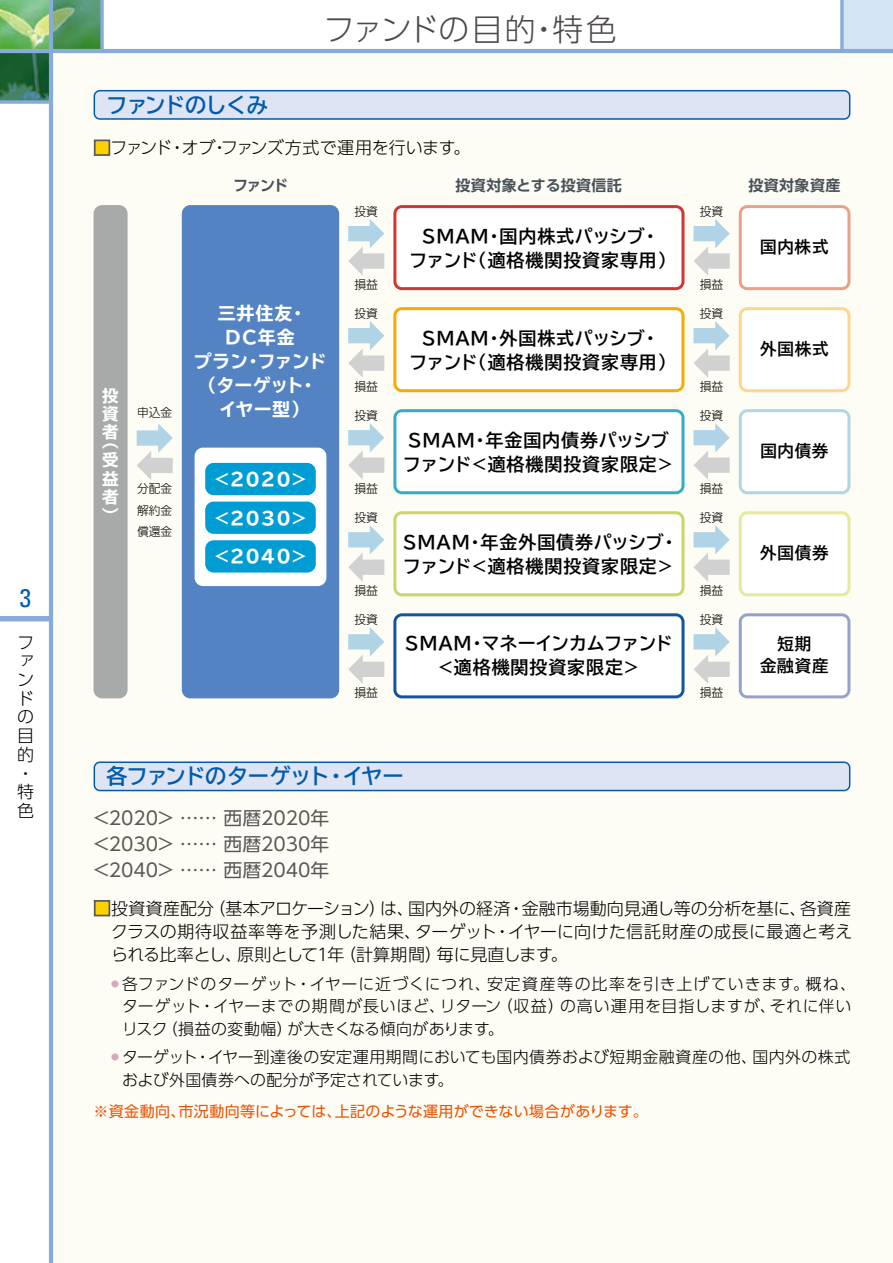
<style>
.page{position:relative;width:893px;height:1263px;background:#fff}
.page>*{position:absolute;margin:0;border:0;box-sizing:border-box;transform-origin:0 0}
.t1{font:300 30.9px "UD Shin Go Pro";letter-spacing:.005em;color:#4c4948}
.t2{font:condensed 25.5px "Univers";color:#005bac}
.t3{font:700 21.3px "TBUD Go Std";letter-spacing:-.04em;color:#005bac}
.t4{font:18.3px/26.2px "UD Shin Go Pro";color:#595757;text-align:justify}
.t5{font:700 18px/24px "TBUD Go Std";letter-spacing:.05em;color:#000;text-align:center}
.t6{font:700 expanded 18px/24px "TBUD Go Std";letter-spacing:.015em;color:#fff;text-align:center}
.t7{font:700 expanded 18px "TBUD Go Std";letter-spacing:.05em;color:#fff}
.t8{font:300 16.95px/18.8px "UD Shin Go Pro";letter-spacing:-.005em;color:#000;text-align:justify}
.t9{font:700 16.5px/22.5px "TBUD Go Std";letter-spacing:.045em;color:#000;text-align:center}
.t10{font:700 expanded 16.5px/18.1px "TBUD Go Std";color:#fff;text-align:justify}
.t11{font:300 15.9px/22.5px "UD Shin Go Pro";letter-spacing:.03em;color:#000}
.t12{font:15px "UD Shin Go Pro";letter-spacing:.02em;color:#ea5504}
.t13{font:700 15px "UD Shin Go Pro De";letter-spacing:.025em;color:#485157}
.t14{font:300 12px/21.8px "UD Shin Go Pro";letter-spacing:-.005em;color:#000;text-align:justify}
.s1{color:#fdd000}
</style>
<div class="page">
<img style="left:0;top:0;width:49px;height:49px">
<svg style="left:0;top:53px;width:49px;height:47px;fill:#185e2d"></svg>
<svg style="left:53px;top:0;width:47px;height:49px"></svg>
<div style="left:842px;top:0;width:51px;height:51px;background:#d3e4f5"></div>
<svg style="left:840px;top:0;width:4px;height:49px"></svg>
<div style="left:51px;top:51px;width:842px;height:1212px;background:#fdfcf5"></div>
<div style="left:0;top:616px;width:51px;height:5px;background:#88abda"></div>
<hr style="left:49px;top:0;width:4px;height:1263px;background:#88abda">
<hr style="left:0;top:49px;width:893px;height:4px;background:#88abda">
<svg style="left:0;top:100px;width:49px;height:4px"></svg>
<svg style="left:100px;top:0;width:4px;height:49px"></svg>
<svg style="left:94px;top:761px;width:756px;height:30px"></svg>
<div style="left:94px;top:900px;width:16px;height:16px;border:2px solid #595757"></div>
<div style="left:94px;top:140px;width:16px;height:16px;border:2px solid #595757"></div>
<div style="left:94px;top:205px;width:34px;height:493px;background:#a8a9a9;border-radius:9px"></div>
<svg style="left:137px;top:423px;width:36px;height:57px"></svg>
<svg style="left:348px;top:627px;width:36px;height:57px"></svg>
<svg style="left:348px;top:525px;width:36px;height:57px"></svg>
<svg style="left:348px;top:423px;width:36px;height:57px"></svg>
<svg style="left:348px;top:219px;width:36px;height:57px"></svg>
<svg style="left:348px;top:321px;width:36px;height:57px"></svg>
<svg style="left:694px;top:525px;width:36px;height:57px"></svg>
<svg style="left:694px;top:627px;width:36px;height:57px"></svg>
<svg style="left:694px;top:423px;width:36px;height:57px"></svg>
<svg style="left:694px;top:219px;width:36px;height:56px"></svg>
<svg style="left:694px;top:321px;width:36px;height:56px"></svg>
<svg style="left:739px;top:205px;width:111px;height:85px"></svg>
<svg style="left:739px;top:613px;width:111px;height:85px"></svg>
<svg style="left:739px;top:511px;width:111px;height:85px"></svg>
<svg style="left:739px;top:409px;width:111px;height:85px"></svg>
<svg style="left:739px;top:307px;width:111px;height:85px"></svg>
<svg style="left:393px;top:613px;width:291px;height:85px"></svg>
<svg style="left:393px;top:511px;width:291px;height:85px"></svg>
<svg style="left:393px;top:409px;width:291px;height:85px"></svg>
<svg style="left:393px;top:307px;width:291px;height:85px"></svg>
<svg style="left:393px;top:205px;width:291px;height:85px"></svg>
<svg style="left:94px;top:90px;width:756px;height:30px"></svg>
<div style="left:182px;top:205px;width:157px;height:493px;background:#5383c3;border-radius:8px"></div>
<div style="left:195px;top:448px;width:131px;height:138px;background:#fff;border-radius:8px"></div>
<div style="left:205px;top:463px;width:111px;height:32px;background:#009dd5;border-radius:8px"></div>
<div style="left:205px;top:502px;width:111px;height:32px;background:#009dd5;border-radius:8px"></div>
<div style="left:205px;top:540px;width:111px;height:32px;background:#009dd5;border-radius:8px"></div>
<h2 class="t2" style="left:20px;top:582px;width:13px">3</h2>
<p class="t8" style="left:17px;top:632px;width:18px;text-align:left">ファンドの目的・特色</p>
<h3 class="t3" style="left:106px;top:88px;width:163px">ファンドのしくみ</h3>
<h1 class="t1" style="left:323px;top:4px;width:295px">ファンドの目的・特色</h1>
<p class="t8" style="left:94px;top:138px;width:378px"><span class="s1">■</span>ファンド・オブ・ファンズ方式で運用を行います。</p>
<p class="t13" style="left:233px;top:173px;width:56px">ファンド</p>
<p class="t10" style="left:102px;top:387px;width:18px">投資者</p>
<p class="t10" style="left:102px;top:433px;width:18px">（受益者）</p>
<p class="t14" style="left:137px;top:401px;width:36px">申込金</p>
<p class="t14" style="left:137px;top:477px;width:37px">分配金解約金償還金</p>
<p class="t6" style="left:194px;top:302px;width:134px">三井住友・<br>DC年金<br>プラン・ファンド（ターゲット・イヤー型）</p>
<p class="t7" style="left:213px;top:469px;width:97px">＜2020＞</p>
<p class="t7" style="left:213px;top:508px;width:97px">＜2030＞</p>
<p class="t7" style="left:213px;top:546px;width:97px">＜2040＞</p>
<p class="t14" style="left:355px;top:200px;width:25px">投資</p>
<p class="t14" style="left:355px;top:273px;width:25px">損益</p>
<p class="t14" style="left:355px;top:302px;width:25px">投資</p>
<p class="t14" style="left:355px;top:375px;width:25px">損益</p>
<p class="t14" style="left:355px;top:404px;width:25px">投資</p>
<p class="t14" style="left:355px;top:477px;width:25px">損益</p>
<p class="t14" style="left:355px;top:506px;width:25px">投資</p>
<p class="t14" style="left:355px;top:579px;width:25px">損益</p>
<p class="t14" style="left:355px;top:608px;width:25px">投資</p>
<p class="t14" style="left:355px;top:681px;width:25px">損益</p>
<p class="t13" style="left:456px;top:173px;width:168px">投資対象とする投資信託</p>
<p class="t5" style="left:409px;top:224px;width:268px">SMAM・国内株式パッシブ・<br>ファンド（適格機関投資家専用）</p>
<p class="t5" style="left:409px;top:326px;width:268px">SMAM・外国株式パッシブ・<br>ファンド（適格機関投資家専用）</p>
<p class="t5" style="left:403px;top:428px;width:273px;text-align:left">SMAM・年金国内債券パッシブファンド＜適格機関投資家限定＞</p>
<p class="t5" style="left:403px;top:530px;width:277px;text-align:left">SMAM・年金外国債券パッシブ・ファンド＜適格機関投資家限定＞</p>
<p class="t5" style="left:405px;top:632px;width:269px">SMAM・マネーインカムファンド＜適格機関投資家限定＞</p>
<h3 class="t3" style="left:106px;top:759px;width:299px">各ファンドのターゲット・イヤー</h3>
<p class="t4" style="left:92px;top:804px;width:239px">＜2020＞ …… 西暦2020年＜2030＞ …… 西暦2030年＜2040＞ …… 西暦2040年</p>
<p class="t14" style="left:700px;top:200px;width:25px">投資</p>
<p class="t14" style="left:700px;top:273px;width:25px">損益</p>
<p class="t14" style="left:700px;top:302px;width:25px">投資</p>
<p class="t14" style="left:700px;top:375px;width:25px">損益</p>
<p class="t14" style="left:700px;top:404px;width:25px">投資</p>
<p class="t14" style="left:700px;top:477px;width:25px">損益</p>
<p class="t14" style="left:700px;top:506px;width:25px">投資</p>
<p class="t14" style="left:700px;top:579px;width:25px">損益</p>
<p class="t14" style="left:700px;top:608px;width:25px">投資</p>
<p class="t14" style="left:700px;top:681px;width:25px">損益</p>
<p class="t13" style="left:748px;top:173px;width:93px">投資対象資産</p>
<p class="t9" style="left:760px;top:236px;width:70px">国内株式</p>
<p class="t9" style="left:760px;top:338px;width:70px">外国株式</p>
<p class="t9" style="left:760px;top:440px;width:70px">国内債券</p>
<p class="t9" style="left:760px;top:542px;width:70px">外国債券</p>
<p class="t9" style="left:760px;top:632px;width:70px">短期<br>金融資産</p>
<p class="t8" style="left:111px;top:896px;width:743px;line-height:23.4px;text-indent:-17px"><span class="s1">■</span>投資資産配分（基本アロケーション）は、国内外の経済・金融市場動向見通し等の分析を基に、各資産クラスの期待収益率等を予測した結果、ターゲット・イヤーに向けた信託財産の成長に最適と考えられる比率とし、原則として1年（計算期間）毎に見直します。</p>
<p class="t11" style="left:122px;top:972px;width:735px;text-indent:-11px"><sup>●</sup> 各ファンドのターゲット・イヤーに近づくにつれ、安定資産等の比率を引き上げていきます。概ね、ターゲット・イヤーまでの期間が長いほど、リターン（収益）の高い運用を目指しますが、それに伴いリスク（損益の変動幅）が大きくなる傾向があります。</p>
<p class="t11" style="left:122px;top:1045px;width:730px;text-indent:-11px"><sup>●</sup> ターゲット・イヤー到達後の安定運用期間においても国内債券および短期金融資産の他、国内外の株式および外国債券への配分が予定されています。</p>
<p class="t12" style="left:94px;top:1099px;width:556px">※資金動向、市況動向等によっては、上記のような運用ができない場合があります。</p>
</div>
